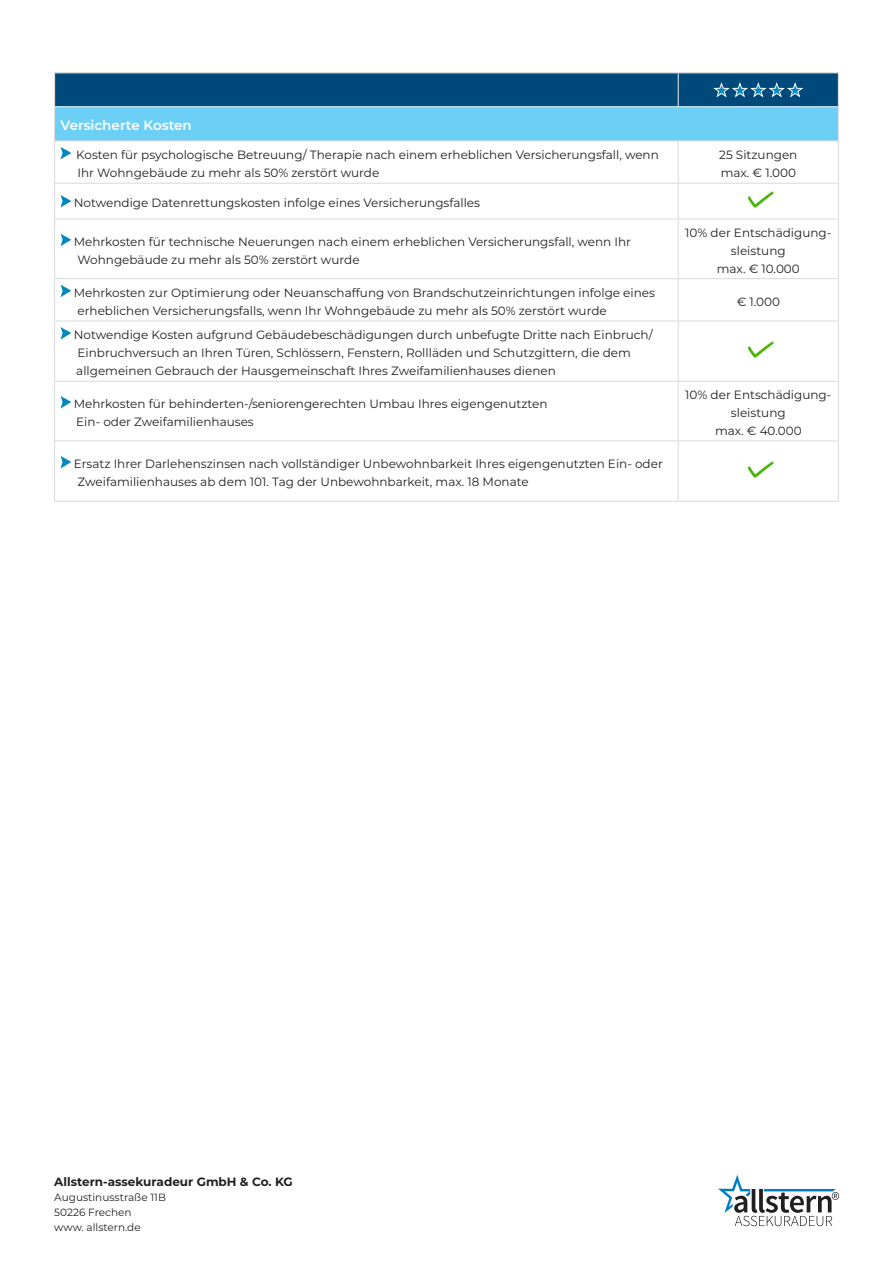
<style>
.page{position:relative;width:893px;height:1263px;background:#fff}
.page>*{position:absolute;margin:0;border:0;box-sizing:border-box;transform-origin:0 0}
.Body___9pt{font:600 13.5px "Montserrat";color:#fff}
.Body___9pt-2{font:12px/18px "Montserrat";color:#231f20}
.Body___9pt_align_cen{font:12px/18px "Montserrat";color:#231f20;text-align:center}
.t1{font:700 12px "Montserrat";color:#231f20}
.t2{font:10.5px "Montserrat";color:#231f20}
</style>
<div class="page">
<div style="left:55px;top:107px;width:783px;height:34px;background:#6bcff6"></div>
<hr style="left:54px;top:107px;width:1px;height:33px;background:#dcdddf">
<hr style="left:54px;top:140px;width:624px;height:1px;background:#dcdddf">
<hr style="left:54px;top:141px;width:1px;height:42px;background:#dcdddf">
<hr style="left:54px;top:183px;width:624px;height:1px;background:#dcdddf">
<hr style="left:54px;top:184px;width:1px;height:34px;background:#dcdddf">
<hr style="left:54px;top:218px;width:624px;height:2px;background:#dcdddf">
<hr style="left:54px;top:220px;width:1px;height:58px;background:#dcdddf">
<hr style="left:54px;top:278px;width:624px;height:1px;background:#dcdddf">
<hr style="left:54px;top:279px;width:1px;height:41px;background:#dcdddf">
<hr style="left:54px;top:320px;width:624px;height:2px;background:#dcdddf">
<hr style="left:54px;top:322px;width:1px;height:59px;background:#dcdddf">
<hr style="left:54px;top:381px;width:624px;height:1px;background:#dcdddf">
<hr style="left:54px;top:382px;width:1px;height:58px;background:#dcdddf">
<hr style="left:54px;top:440px;width:624px;height:1px;background:#dcdddf">
<hr style="left:54px;top:441px;width:1px;height:60px;background:#dcdddf">
<hr style="left:54px;top:501px;width:624px;height:1px;background:#dcdddf">
<hr style="left:838px;top:107px;width:1px;height:33px;background:#dcdddf">
<hr style="left:678px;top:140px;width:161px;height:1px;background:#dcdddf">
<hr style="left:678px;top:141px;width:1px;height:42px;background:#dcdddf">
<hr style="left:838px;top:141px;width:1px;height:42px;background:#dcdddf">
<hr style="left:678px;top:183px;width:161px;height:1px;background:#dcdddf">
<hr style="left:678px;top:184px;width:1px;height:34px;background:#dcdddf">
<hr style="left:838px;top:184px;width:1px;height:34px;background:#dcdddf">
<hr style="left:678px;top:218px;width:161px;height:2px;background:#dcdddf">
<hr style="left:678px;top:220px;width:1px;height:58px;background:#dcdddf">
<hr style="left:838px;top:220px;width:1px;height:58px;background:#dcdddf">
<hr style="left:678px;top:278px;width:161px;height:1px;background:#dcdddf">
<hr style="left:678px;top:279px;width:1px;height:41px;background:#dcdddf">
<hr style="left:838px;top:279px;width:1px;height:41px;background:#dcdddf">
<hr style="left:678px;top:320px;width:161px;height:2px;background:#dcdddf">
<hr style="left:678px;top:322px;width:1px;height:59px;background:#dcdddf">
<hr style="left:838px;top:322px;width:1px;height:59px;background:#dcdddf">
<hr style="left:678px;top:381px;width:161px;height:1px;background:#dcdddf">
<hr style="left:678px;top:382px;width:1px;height:58px;background:#dcdddf">
<hr style="left:838px;top:382px;width:1px;height:58px;background:#dcdddf">
<hr style="left:678px;top:440px;width:161px;height:1px;background:#dcdddf">
<hr style="left:678px;top:441px;width:1px;height:60px;background:#dcdddf">
<hr style="left:838px;top:441px;width:1px;height:60px;background:#dcdddf">
<hr style="left:678px;top:501px;width:161px;height:1px;background:#dcdddf">
<hr style="left:54px;top:72px;width:624px;height:1px;background:#dcdddf">
<hr style="left:54px;top:73px;width:1px;height:33px;background:#dcdddf">
<hr style="left:678px;top:72px;width:161px;height:1px;background:#dcdddf">
<hr style="left:838px;top:73px;width:1px;height:33px;background:#dcdddf">
<hr style="left:54px;top:106px;width:624px;height:1px;background:#dcdddf">
<hr style="left:678px;top:106px;width:161px;height:1px;background:#dcdddf">
<svg style="left:55px;top:73px;width:783px;height:34px;background:#0a5181"></svg>
<svg style="left:61px;top:147px;width:10px;height:12px"></svg>
<svg style="left:61px;top:195px;width:10px;height:12px"></svg>
<img style="left:747px;top:191px;width:28px;height:17px">
<svg style="left:61px;top:234px;width:10px;height:12px"></svg>
<svg style="left:61px;top:285px;width:10px;height:12px"></svg>
<svg style="left:61px;top:327px;width:10px;height:12px"></svg>
<img style="left:747px;top:341px;width:28px;height:17px">
<svg style="left:61px;top:396px;width:10px;height:12px"></svg>
<svg style="left:61px;top:456px;width:10px;height:12px"></svg>
<img style="left:747px;top:461px;width:28px;height:17px">
<svg style="left:718px;top:1175px;width:121px;height:51px"></svg>
<p class="Body___9pt" style="left:61px;top:116px;width:133px">Versicherte Kosten</p>
<p class="Body___9pt-2" style="left:76px;top:146px;width:584px">Kosten für psychologische Betreuung/ Therapie nach einem erheblichen Versicherungsfall, wenn<br>Ihr Wohngebäude zu mehr als 50% zerstört wurde</p>
<p class="Body___9pt_align_cen" style="left:719px;top:145px;width:80px">25 Sitzungen</p>
<p class="Body___9pt_align_cen" style="left:721px;top:163px;width:77px">max. € 1.000</p>
<p class="Body___9pt-2" style="left:74px;top:194px;width:408px">Notwendige Datenrettungskosten infolge eines Versicherungsfalles</p>
<p class="Body___9pt-2" style="left:78px;top:232px;width:555px;text-indent:-4px">Mehrkosten für technische Neuerungen nach einem erheblichen Versicherungsfall, wenn Ihr<br>Wohngebäude zu mehr als 50% zerstört wurde</p>
<p class="Body___9pt_align_cen" style="left:685px;top:223px;width:148px">10% der Entschädigung&shy;sleistung</p>
<p class="Body___9pt_align_cen" style="left:717px;top:259px;width:85px">max. € 10.000</p>
<p class="Body___9pt-2" style="left:78px;top:283px;width:579px;text-indent:-4px">Mehrkosten zur Optimierung oder Neuanschaffung von Brandschutzeinrichtungen infolge eines erheblichen Versicherungsfalls, wenn Ihr Wohngebäude zu mehr als 50% zerstört wurde</p>
<p class="Body___9pt_align_cen" style="left:737px;top:292px;width:45px">€ 1.000</p>
<p class="Body___9pt-2" style="left:78px;top:326px;width:577px;text-indent:-4px">Notwendige Kosten aufgrund Gebäudebeschädigungen durch unbefugte Dritte nach Einbruch/<br>Einbruchversuch an Ihren Türen, Schlössern, Fenstern, Rollläden und Schutzgittern, die dem</p>
<p class="Body___9pt-2" style="left:76px;top:362px;width:481px">allgemeinen Gebrauch der Hausgemeinschaft Ihres Zweifamilienhauses dienen</p>
<p class="Body___9pt-2" style="left:74px;top:395px;width:475px">Mehrkosten für behinderten-/seniorengerechten Umbau Ihres eigengenutzten</p>
<p class="Body___9pt-2" style="left:76px;top:413px;width:179px">Ein- oder Zweifamilienhauses</p>
<p class="Body___9pt_align_cen" style="left:685px;top:385px;width:148px">10% der Entschädigung&shy;sleistung</p>
<p class="Body___9pt_align_cen" style="left:715px;top:421px;width:88px">max. € 40.000</p>
<p class="Body___9pt-2" style="left:78px;top:455px;width:587px;text-indent:-4px">Ersatz Ihrer Darlehenszinsen nach vollständiger Unbewohnbarkeit Ihres eigengenutzten Ein- oder<br>Zweifamilienhauses ab dem 101. Tag der Unbewohnbarkeit, max. 18 Monate</p>
<p class="t1" style="left:54px;top:1173px;width:240px">Allstern-assekuradeur GmbH &amp; Co. KG</p>
<p class="t2" style="left:54px;top:1190px;width:113px">Augustinusstraße 11B</p>
<p class="t2" style="left:54px;top:1205px;width:79px">50226 Frechen</p>
<p class="t2" style="left:54px;top:1220px;width:88px">www. allstern.de</p>
</div>
